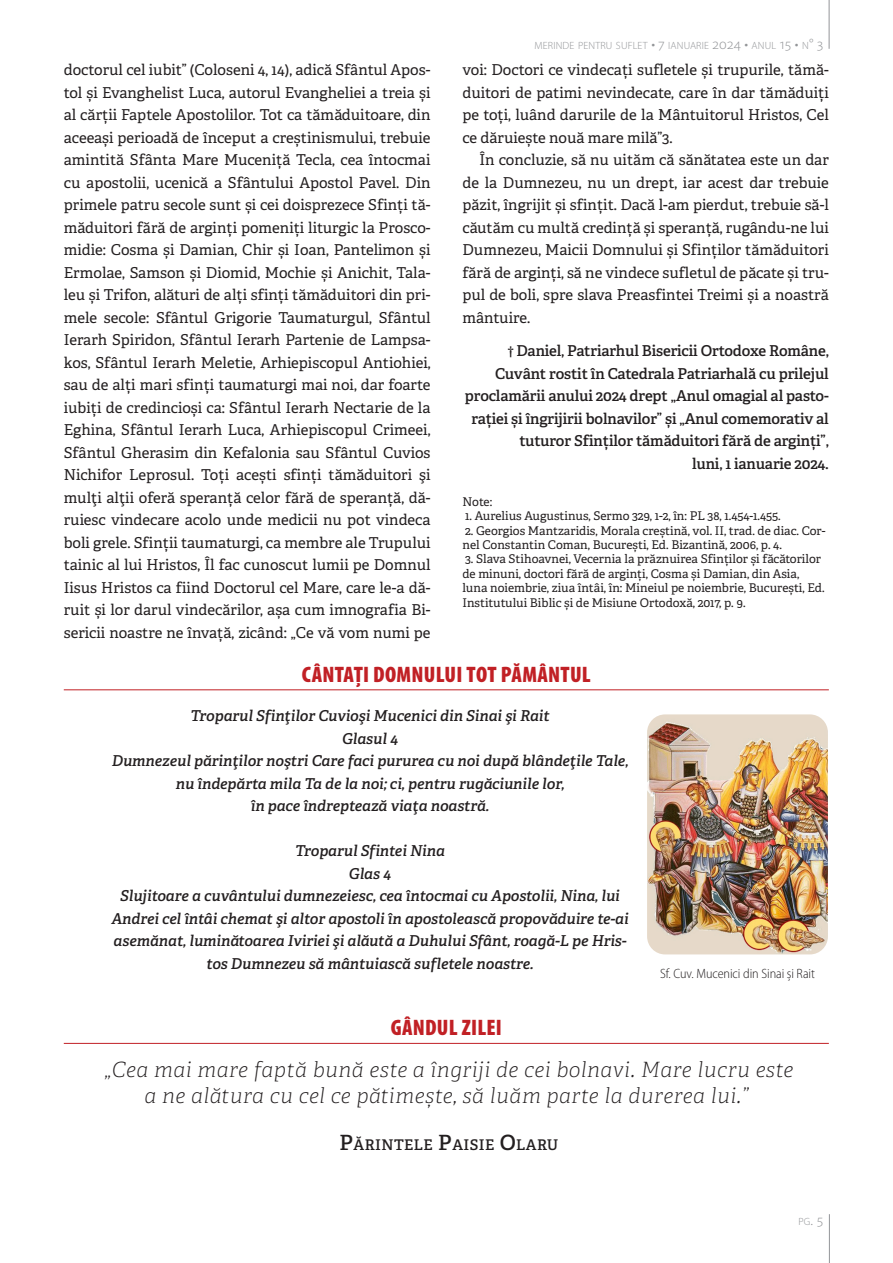
<style>
.page{position:relative;width:893px;height:1263px;background:#fff}
.page>*{position:absolute;margin:0;border:0;box-sizing:border-box;transform-origin:0 0}
.Secțiune{font:900 condensed 22.5px "Myriad Pro";letter-spacing:.01em;color:#c12025}
.citat_-_full_width{font:italic 100 21px/25.2px "Adelle";letter-spacing:.02em;color:#231f20;text-align:center}
.Text{font:15px/22.5px "Adelle";color:#231f20;text-align:justify}
.Tropar_-_Full_Width{font:italic 600 15px/22.5px "Adelle";color:#231f20;text-align:center}
.Autor{font:600 15px/22.5px "Adelle";letter-spacing:-.01em;color:#231f20;text-align:right}
.citat_-_autor_-_full{font:600 14.7px "Adelle";letter-spacing:.03em;color:#231f20}
.Descriere_imagine{font:300 semi-condensed 13.5px "Myriad Pro";letter-spacing:-.005em;color:#231f20}
.Nota{font:12px/14.4px "Adelle";color:#231f20}
.t1{font:300 10.5px "Myriad Pro";letter-spacing:.015em;color:#939598}
.s1{font-size:15px}
.s2{font-size:21px}
</style>
<div class="page">
<hr style="left:829px;top:0;width:1px;height:49px;background:#939598">
<hr style="left:829px;top:1214px;width:1px;height:49px;background:#939598">
<hr style="left:64px;top:689px;width:765px;height:1px;background:#c12025">
<hr style="left:64px;top:1043px;width:765px;height:1px;background:#c12025">
<img style="left:647px;top:714px;width:181px;height:240px">
<p class="t1" style="left:535px;top:39px;width:290px">MERINDE PENTRU SUFLET <span class="s1">• 7</span> IANUARIE <span class="s1">2024 •</span> ANUL <span class="s1">15 •</span> N<span class="s1">° 3</span></p>
<p class="Text" style="left:64px;top:59px;width:368px">doctorul cel iubit” (Coloseni 4, 14), adică Sfântul Apos&shy;tol și Evanghelist Luca, autorul Evangheliei a treia și al cărții Faptele Apostolilor. Tot ca tămăduitoare, din aceeași perioadă de început a creștinismului, trebuie amintită Sfânta Mare Muceniță Tecla, cea întocmai cu apostolii, ucenică a Sfântului Apostol Pavel. Din primele patru secole sunt și cei doisprezece Sfinți tă&shy;măduitori fără de arginți pomeniți liturgic la Prosco&shy;midie: Cosma și Damian, Chir și Ioan, Pantelimon și Ermolae, Samson și Diomid, Mochie și Anichit, Tala&shy;leu și Trifon, alături de alți sfinți tămăduitori din pri&shy;mele secole: Sfântul Grigorie Taumaturgul, Sfântul Ierarh Spiridon, Sfântul Ierarh Partenie de Lampsa&shy;kos, Sfântul Ierarh Meletie, Arhiepiscopul Antiohiei, sau de alți mari sfinți taumaturgi mai noi, dar foarte iubiți de credincioși ca: Sfântul Ierarh Nectarie de la Eghina, Sfântul Ierarh Luca, Arhiepiscopul Crimeei, Sfântul Gherasim din Kefalonia sau Sfântul Cuvios Nichifor Leprosul. Toți acești sfinți tămăduitori şi mulţi alţii oferă speranță celor fără de speranță, dă&shy;ruiesc vindecare acolo unde medicii nu pot vindeca boli grele. Sfinții taumaturgi, ca membre ale Trupului tainic al lui Hristos, Îl fac cunoscut lumii pe Domnul Iisus Hristos ca fiind Doctorul cel Mare, care le-a dă&shy;ruit și lor darul vindecărilor, așa cum imnografia Bi&shy;sericii noastre ne învață, zicând: „Ce vă vom numi pe</p>
<p class="Text" style="left:462px;top:59px;width:368px">voi: Doctori ce vindecați sufletele și trupurile, tămă&shy;duitori de patimi nevindecate, care în dar tămăduiți pe toți, luând darurile de la Mântuitorul Hristos, Cel ce dăruiește nouă mare milă”3.</p>
<p class="Text" style="left:462px;top:149px;width:368px;text-indent:17px">În concluzie, să nu uităm că sănătatea este un dar de la Dumnezeu, nu un drept, iar acest dar trebuie păzit, îngrijit și sfințit. Dacă l-am pierdut, trebuie să-l căutăm cu multă credință și speranță, rugându-ne lui Dumnezeu, Maicii Domnului și Sfinților tămăduitori fără de arginți, să ne vindece sufletul de păcate și tru&shy;pul de boli, spre slava Preasfintei Treimi și a noastră mântuire.</p>
<p class="Autor" style="left:465px;top:340px;width:365px">† Daniel, Patriarhul Bisericii Ortodoxe Române, Cuvânt rostit în Catedrala Patriarhală cu prilejul proclamării anului 2024 drept „Anul omagial al pasto&shy;rației și îngrijirii bolnavilor” și „Anul comemorativ al tuturor Sfinților tămăduitori fără de arginți”,<br>luni, 1 ianuarie 2024.</p>
<p class="Nota" style="left:462px;top:494px;width:31px">Note:</p>
<p class="Nota" style="left:465px;top:509px;width:317px">1. Aurelius Augustinus, Sermo 329, 1-2, în: PL 38, 1.454-1.455.</p>
<p class="Nota" style="left:462px;top:523px;width:365px">2. Georgios Mantzaridis, Morala creștină, vol. II, trad. de diac. Cor&shy;nel Constantin Coman, București, Ed. Bizantină, 2006, p. 4.</p>
<p class="Nota" style="left:462px;top:552px;width:364px">3. Slava Stihoavnei, Vecernia la prăznuirea Sfinților și făcătorilor de minuni, doctori fără de arginți, Cosma și Damian, din Asia, luna noiembrie, ziua întâi, în: Mineiul pe noiembrie, București, Ed.<br>Institutului Biblic și de Misiune Ortodoxă, 2017, p. 9.</p>
<p class="Secțiune" style="left:302px;top:660px;width:290px">CÂNTAȚI DOMNULUI TOT PĂMÂNTUL</p>
<p class="Tropar_-_Full_Width" style="left:191px;top:705px;width:361px">Troparul Sfinţilor Cuvioşi Mucenici din Sinai şi Rait</p>
<p class="Tropar_-_Full_Width" style="left:342px;top:727px;width:58px">Glasul 4</p>
<p class="Tropar_-_Full_Width" style="left:112px;top:750px;width:518px">Dumnezeul părinţilor noştri Care faci pururea cu noi după blândeţile Tale, nu îndepărta mila Ta de la noi; ci, pentru rugăciunile lor,<br>în pace îndreptează viaţa noastră.</p>
<p class="Tropar_-_Full_Width" style="left:295px;top:840px;width:151px">Troparul Sfintei Nina</p>
<p class="Tropar_-_Full_Width" style="left:349px;top:862px;width:44px">Glas 4</p>
<p class="Tropar_-_Full_Width" style="left:111px;top:885px;width:519px">Slujitoare a cuvântului dumnezeiesc, cea întocmai cu Apostolii, Nina, lui Andrei cel întâi chemat şi altor apostoli în apostolească propovăduire te-ai asemănat, luminătoarea Iviriei şi alăută a Duhului Sfânt, roagă-L pe Hris&shy;tos Dumnezeu să mântuiască sufletele noastre.</p>
<p class="Descriere_imagine" style="left:660px;top:965px;width:156px">Sf. Cuv. Mucenici din Sinai şi Rait</p>
<p class="Secțiune" style="left:391px;top:1013px;width:113px">GÂNDUL ZILEI</p>
<p class="citat_-_full_width" style="left:105px;top:1058px;width:690px">„Cea mai mare faptă bună este a îngriji de cei bolnavi. Mare lucru este a ne alătura cu cel ce pătimește, să luăm parte la durerea lui.”</p>
<p class="citat_-_autor_-_full" style="left:339px;top:1136px;width:221px"><span class="s2">P</span>ĂRINTELE <span class="s2">P</span>AISIE <span class="s2">O</span>LARU</p>
<p class="t1" style="left:798px;top:1215px;width:26px">PG<span class="s1">. 5</span></p>
</div>
